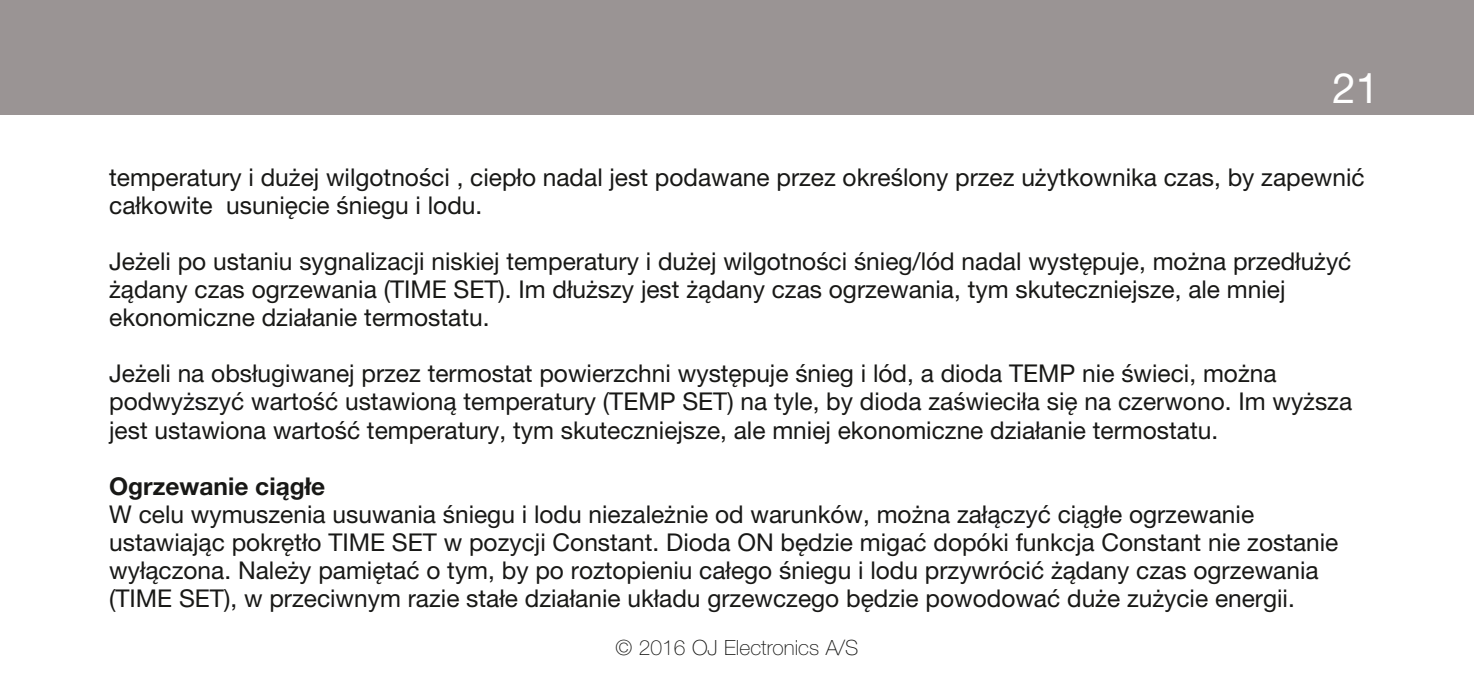
<style>
.page{position:relative;width:1474px;height:695px;background:#fff}
.page>*{position:absolute;margin:0;border:0;box-sizing:border-box;transform-origin:0 0}
.t1{font:42px "Helvetica Neue LTW1 G";color:#fff}
.t2{font:24.5px/28px "Helvetica Neue LTW1 G";color:#181816}
.t3{font:700 24.5px "Helvetica Neue LTW1 G";color:#181816}
.t4{font:100 21px "Helvetica Neue LTW1 G";color:#181816}
</style>
<div class="page">
<div style="left:0;top:0;width:1473px;height:114px;background:#9a9494"></div>
<h1 class="t1" style="left:1332px;top:62px;width:48px">21</h1>
<p class="t2" style="left:109px;top:163px;width:1256px">temperatury i dużej wilgotności , ciepło nadal jest podawane przez określony przez użytkownika czas, by zapewnić całkowite usunięcie śniegu i lodu.</p>
<p class="t2" style="left:109px;top:247px;width:1243px">Jeżeli po ustaniu sygnalizacji niskiej temperatury i dużej wilgotności śnieg/lód nadal występuje, można przedłużyć żądany czas ogrzewania (TIME SET). Im dłuższy jest żądany czas ogrzewania, tym skuteczniejsze, ale mniej ekonomiczne działanie termostatu.</p>
<p class="t2" style="left:109px;top:359px;width:1244px">Jeżeli na obsługiwanej przez termostat powierzchni występuje śnieg i lód, a dioda TEMP nie świeci, można podwyższyć wartość ustawioną temperatury (TEMP SET) na tyle, by dioda zaświeciła się na czerwono. Im wyższa jest ustawiona wartość temperatury, tym skuteczniejsze, ale mniej ekonomiczne działanie termostatu.</p>
<p class="t3" style="left:109px;top:470px;width:217px">Ogrzewanie ciągłe</p>
<p class="t2" style="left:109px;top:499px;width:1230px">W celu wymuszenia usuwania śniegu i lodu niezależnie od warunków, można załączyć ciągłe ogrzewanie ustawiając pokrętło TIME SET w pozycji Constant. Dioda ON będzie migać dopóki funkcja Constant nie zostanie wyłączona. Należy pamiętać o tym, by po roztopieniu całego śniegu i lodu przywrócić żądany czas ogrzewania (TIME SET), w przeciwnym razie stałe działanie układu grzewczego będzie powodować duże zużycie energii.</p>
<p class="t4" style="left:615px;top:635px;width:244px">© 2016 OJ Electronics A/S</p>
</div>
